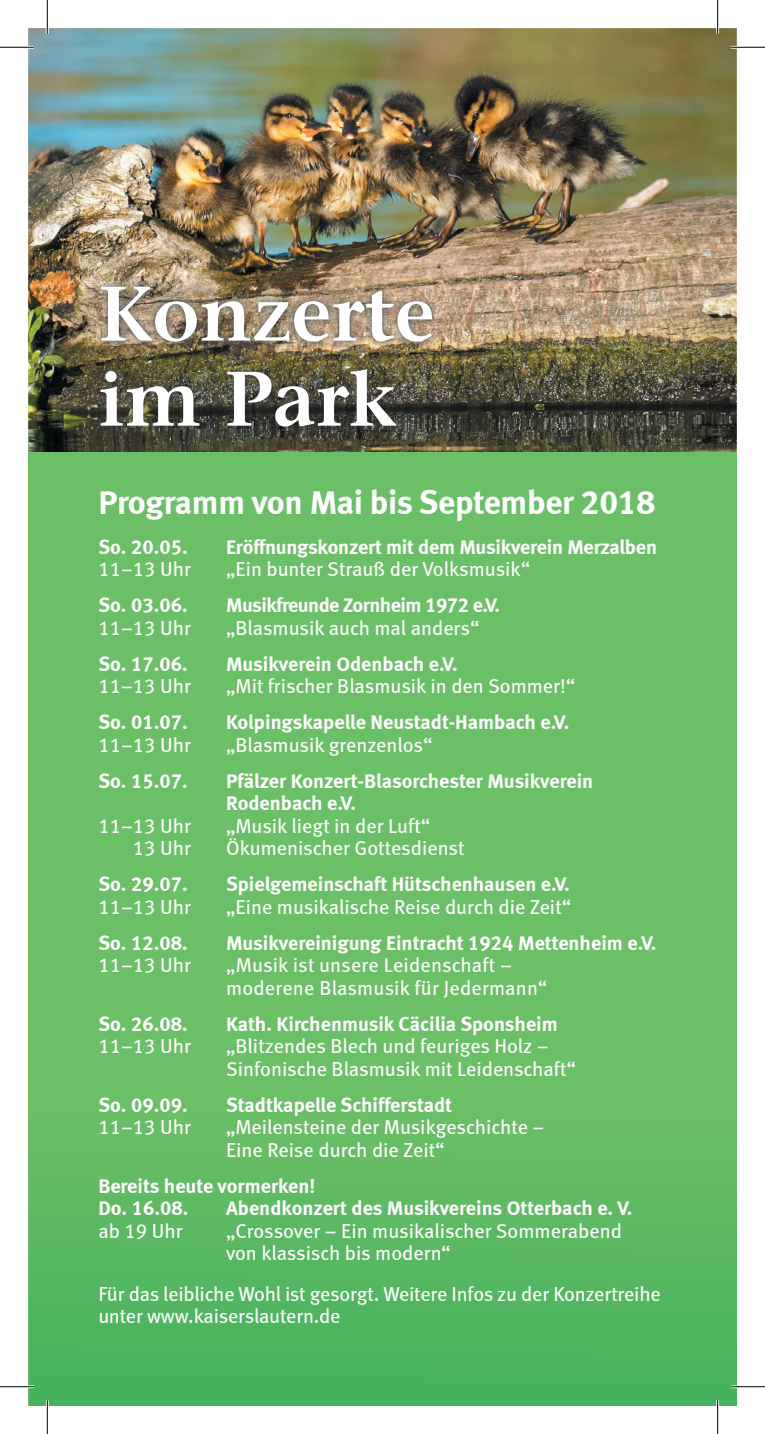
<style>
.page{position:relative;width:765px;height:1434px;background:#fff}
.page>*{position:absolute;margin:0;border:0;box-sizing:border-box;transform-origin:0 0}
.t1{font:600 76.95px/85px "Stone Serif";color:#fff}
.t2{font:33.75px "Meta Bold LF";letter-spacing:-.01em;color:#fff}
.t3{font:20.25px/22.5px "Meta Book LF";color:#fff}
.t4{font:20.25px/22.5px "Meta Bold LF";color:#fff}
.t5{font:20.25px "Meta Bold LF";letter-spacing:-.025em;color:#fff}
</style>
<div class="page">
<img style="left:28px;top:28px;width:708px;height:424px">
<div style="left:28px;top:452px;width:708px;height:954px;background:#6bc067"></div>
<div style="left:29px;top:1098px;width:707px;height:308px;background:linear-gradient(to bottom,#6dbf67,#45b15d)"></div>
<img style="left:92px;top:278px;width:348px;height:157px">
<hr style="left:0;top:46px;width:34px;height:3px;background:#fff">
<hr style="left:730px;top:46px;width:34px;height:3px;background:#fff">
<hr style="left:0;top:1385px;width:34px;height:3px;background:#fff">
<hr style="left:730px;top:1385px;width:34px;height:3px;background:#fff">
<hr style="left:46px;top:0;width:3px;height:34px;background:#fff">
<hr style="left:46px;top:1400px;width:3px;height:34px;background:#fff">
<hr style="left:716px;top:0;width:2px;height:34px;background:#fff">
<hr style="left:716px;top:1400px;width:2px;height:34px;background:#fff">
<hr style="left:0;top:47px;width:34px;height:1px;background:#000">
<hr style="left:730px;top:47px;width:34px;height:1px;background:#000">
<hr style="left:0;top:1386px;width:34px;height:1px;background:#000">
<hr style="left:730px;top:1386px;width:34px;height:1px;background:#000">
<hr style="left:47px;top:0;width:1px;height:34px;background:#000">
<hr style="left:47px;top:1400px;width:1px;height:34px;background:#000">
<hr style="left:717px;top:0;width:1px;height:34px;background:#000">
<hr style="left:717px;top:1400px;width:1px;height:34px;background:#000">
<h1 class="t1" style="left:98px;top:271px;width:337px">Konzerte im Park</h1>
<h2 class="t2" style="left:98px;top:482px;width:558px">Programm von Mai bis September 2018</h2>
<p class="t4" style="left:98px;top:535px;width:91px">So. 20.05.</p>
<p class="t4" style="left:226px;top:535px;width:432px">Eröffnungskonzert mit dem Musikverein Merzalben</p>
<p class="t3" style="left:98px;top:557px;width:94px">11–13 Uhr</p>
<p class="t3" style="left:226px;top:557px;width:305px">„Ein bunter Strauß der Volksmusik“</p>
<p class="t4" style="left:98px;top:593px;width:91px">So. 03.06.</p>
<p class="t5" style="left:226px;top:593px;width:275px">Musikfreunde Zornheim 1972 e.V.</p>
<p class="t3" style="left:98px;top:616px;width:94px">11–13 Uhr</p>
<p class="t3" style="left:226px;top:616px;width:255px">„Blasmusik auch mal anders“</p>
<p class="t4" style="left:98px;top:652px;width:91px">So. 17.06.</p>
<p class="t4" style="left:226px;top:652px;width:233px">Musikverein Odenbach e.V.</p>
<p class="t3" style="left:98px;top:674px;width:94px">11–13 Uhr</p>
<p class="t3" style="left:226px;top:674px;width:350px">„Mit frischer Blasmusik in den Sommer!“</p>
<p class="t4" style="left:98px;top:710px;width:91px">So. 01.07.</p>
<p class="t4" style="left:226px;top:710px;width:344px">Kolpingskapelle Neustadt-Hambach e.V.</p>
<p class="t3" style="left:98px;top:733px;width:94px">11–13 Uhr</p>
<p class="t3" style="left:226px;top:733px;width:208px">„Blasmusik grenzenlos“</p>
<p class="t4" style="left:98px;top:769px;width:91px">So. 15.07.</p>
<p class="t4" style="left:226px;top:769px;width:368px">Pfälzer Konzert-Blasorchester Musikverein<br>Rodenbach e.V.</p>
<p class="t3" style="left:98px;top:814px;width:94px">11–13 Uhr</p>
<p class="t3" style="left:226px;top:814px;width:206px">„Musik liegt in der Luft“</p>
<p class="t3" style="left:133px;top:836px;width:60px">13 Uhr</p>
<p class="t3" style="left:226px;top:836px;width:240px">Ökumenischer Gottesdienst</p>
<p class="t4" style="left:98px;top:872px;width:91px">So. 29.07.</p>
<p class="t4" style="left:226px;top:872px;width:345px">Spielgemeinschaft Hütschenhausen e.V.</p>
<p class="t3" style="left:98px;top:895px;width:94px">11–13 Uhr</p>
<p class="t3" style="left:226px;top:895px;width:346px">„Eine musikalische Reise durch die Zeit“</p>
<p class="t4" style="left:98px;top:931px;width:91px">So. 12.08.</p>
<p class="t4" style="left:226px;top:931px;width:431px">Musikvereinigung Eintracht 1924 Mettenheim e.V.</p>
<p class="t3" style="left:98px;top:953px;width:94px">11–13 Uhr</p>
<p class="t3" style="left:226px;top:953px;width:322px">„Musik ist unsere Leidenschaft – moderene Blasmusik für Jedermann“</p>
<p class="t4" style="left:98px;top:1012px;width:91px">So. 26.08.</p>
<p class="t4" style="left:226px;top:1012px;width:333px">Kath. Kirchenmusik Cäcilia Sponsheim</p>
<p class="t3" style="left:98px;top:1034px;width:94px">11–13 Uhr</p>
<p class="t3" style="left:226px;top:1034px;width:351px">„Blitzendes Blech und feuriges Holz –<br>Sinfonische Blasmusik mit Leidenschaft“</p>
<p class="t4" style="left:98px;top:1093px;width:91px">So. 09.09.</p>
<p class="t4" style="left:226px;top:1093px;width:227px">Stadtkapelle Schifferstadt</p>
<p class="t3" style="left:98px;top:1115px;width:94px">11–13 Uhr</p>
<p class="t3" style="left:226px;top:1115px;width:319px">„Meilensteine der Musikgeschichte –<br>Eine Reise durch die Zeit“</p>
<p class="t4" style="left:98px;top:1174px;width:218px">Bereits heute vormerken!<br>Do. 16.08.</p>
<p class="t4" style="left:226px;top:1196px;width:407px">Abendkonzert des Musikvereins Otterbach e. V.</p>
<p class="t3" style="left:98px;top:1219px;width:86px">ab 19 Uhr</p>
<p class="t3" style="left:226px;top:1219px;width:397px">„Crossover – Ein musikalischer Sommerabend von klassisch bis modern“</p>
<p class="t3" style="left:98px;top:1282px;width:563px">Für das leibliche Wohl ist gesorgt. Weitere Infos zu der Konzertreihe unter www.kaiserslautern.de</p>
</div>
